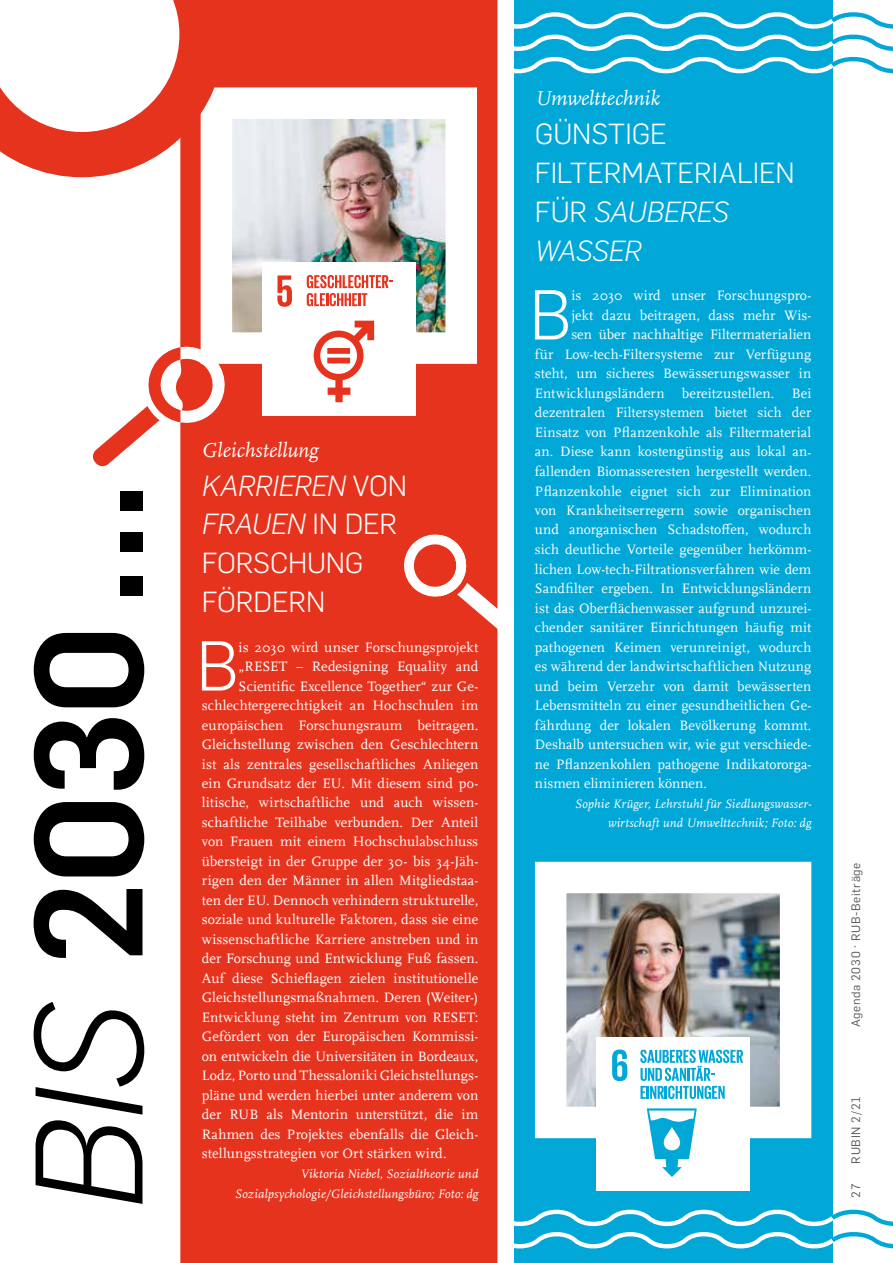
<style>
.page{position:relative;width:893px;height:1263px;background:#fff}
.page>*{position:absolute;margin:0;border:0;box-sizing:border-box;transform-origin:0 0}
.t1{font:700 150px "Rub Flama";color:#000}
.t2{font:300 69px "Rub Flama";color:#fff}
.t3{font:300 28.5px/39px "Rub Flama";letter-spacing:-.005em;color:#fff}
.t4{font:italic 21px "RUB Scala MZ";letter-spacing:-.005em;color:#fff}
.t5{font:14.25px "RUB Scala MZ";letter-spacing:.005em;color:#fff}
.t6{font:italic 12.75px/19.5px "RUB Scala MZ";letter-spacing:.015em;color:#fff;text-align:right}
.t7{font:12px "Rub Flama";letter-spacing:.055em;color:#575756}
.s1{font-weight:300;font-style:italic}
.s2{font-style:italic}
</style>
<div class="page">
<div style="left:514px;top:0;width:319px;height:1263px;background:#00a7d7"></div>
<svg style="left:497px;top:1204px;width:396px;height:50px"></svg>
<svg style="left:497px;top:6px;width:396px;height:73px"></svg>
<div style="left:180px;top:0;width:317px;height:1263px;background:#e6331d"></div>
<img style="left:185px;top:72px;width:308px;height:308px">
<div style="left:262px;top:263px;width:153px;height:153px;background:#fff"></div>
<svg style="left:277px;top:275px;width:15px;height:32px"></svg>
<svg style="left:314px;top:321px;width:60px;height:81px"></svg>
<div style="left:327px;top:348px;width:23px;height:6px;background:#e6331d"></div>
<div style="left:327px;top:358px;width:23px;height:5px;background:#e6331d"></div>
<svg style="left:307px;top:275px;width:85px;height:31px"></svg>
<img style="left:534px;top:861px;width:278px;height:278px">
<div style="left:596px;top:1037px;width:154px;height:153px;background:#fff"></div>
<svg style="left:612px;top:1049px;width:15px;height:32px"></svg>
<svg style="left:640px;top:1050px;width:103px;height:49px"></svg>
<svg style="left:647px;top:1108px;width:50px;height:69px"></svg>
<svg style="left:0;top:0;width:225px;height:177px"></svg>
<svg style="left:93px;top:342px;width:136px;height:125px"></svg>
<svg style="left:400px;top:531px;width:98px;height:102px"></svg>
<h1 class="t1" style="left:-19px;top:1211px;width:731px;rotate:-90deg"><span class="s1">BIS</span> 2030 ...</h1>
<h3 class="t4" style="left:202px;top:437px;width:118px">Gleichstellung</h3>
<h3 class="t3" style="left:202px;top:464px;width:207px"><span class="s2">KARRIEREN</span> VON<br><span class="s2">FRAUEN</span> IN DER<br>FORSCHUNG<br>FÖRDERN</h3>
<h2 class="t2" style="left:196px;top:619px;width:44px">B</h2>
<p class="t5" style="left:239px;top:637px;width:241px">is 2030 wird unser Forschungsprojekt</p>
<p class="t5" style="left:239px;top:657px;width:241px">„RESET – Redesigning Equality and</p>
<p class="t5" style="left:239px;top:676px;width:241px">Scientific Excellence Together“ zur Ge-</p>
<p class="t5" style="left:202px;top:696px;width:278px">schlechtergerechtigkeit an Hochschulen im</p>
<p class="t5" style="left:202px;top:715px;width:278px">europäischen Forschungsraum beitragen.</p>
<p class="t5" style="left:202px;top:735px;width:278px">Gleichstellung zwischen den Geschlechtern</p>
<p class="t5" style="left:202px;top:754px;width:278px">ist als zentrales gesellschaftliches Anliegen</p>
<p class="t5" style="left:202px;top:774px;width:278px">ein Grundsatz der EU. Mit diesem sind po-</p>
<p class="t5" style="left:202px;top:793px;width:278px">litische, wirtschaftliche und auch wissen-</p>
<p class="t5" style="left:202px;top:813px;width:278px">schaftliche Teilhabe verbunden. Der Anteil</p>
<p class="t5" style="left:202px;top:832px;width:278px">von Frauen mit einem Hochschulabschluss</p>
<p class="t5" style="left:202px;top:852px;width:278px">übersteigt in der Gruppe der 30- bis 34-Jäh-</p>
<p class="t5" style="left:202px;top:871px;width:278px">rigen den der Männer in allen Mitgliedstaa-</p>
<p class="t5" style="left:202px;top:891px;width:278px">ten der EU. Dennoch verhindern strukturelle,</p>
<p class="t5" style="left:202px;top:910px;width:278px">soziale und kulturelle Faktoren, dass sie eine</p>
<p class="t5" style="left:202px;top:930px;width:278px">wissenschaftliche Karriere anstreben und in</p>
<p class="t5" style="left:202px;top:949px;width:278px">der Forschung und Entwicklung Fuß fassen.</p>
<p class="t5" style="left:202px;top:969px;width:278px">Auf diese Schieflagen zielen institutionelle</p>
<p class="t5" style="left:202px;top:988px;width:278px">Gleichstellungsmaßnahmen. Deren (Weiter-)</p>
<p class="t5" style="left:202px;top:1008px;width:278px">Entwicklung steht im Zentrum von RESET:</p>
<p class="t5" style="left:202px;top:1027px;width:278px">Gefördert von der Europäischen Kommissi-</p>
<p class="t5" style="left:202px;top:1047px;width:278px">on entwickeln die Universitäten in Bordeaux,</p>
<p class="t5" style="left:202px;top:1066px;width:278px">Lodz, Porto und Thessaloniki Gleichstellungs-</p>
<p class="t5" style="left:202px;top:1086px;width:278px">pläne und werden hierbei unter anderem von</p>
<p class="t5" style="left:202px;top:1105px;width:278px">der RUB als Mentorin unterstützt, die im</p>
<p class="t5" style="left:202px;top:1125px;width:278px">Rahmen des Projektes ebenfalls die Gleich-</p>
<p class="t5" style="left:202px;top:1144px;width:246px">stellungsstrategien vor Ort stärken wird.</p>
<p class="t6" style="left:235px;top:1164px;width:245px">Viktoria Niebel, Sozialtheorie und<br>Sozialpsychologie/Gleichstellungsbüro; Foto: dg</p>
<h3 class="t4" style="left:535px;top:86px;width:127px">Umwelttechnik</h3>
<h3 class="t3" style="left:535px;top:113px;width:261px">GÜNSTIGE<br>FILTERMATERIALIEN<br>FÜR <span class="s2">SAUBERES<br>WASSER</span></h3>
<h2 class="t2" style="left:529px;top:268px;width:43px">B</h2>
<p class="t5" style="left:571px;top:286px;width:241px">is 2030 wird unser Forschungspro-</p>
<p class="t5" style="left:571px;top:306px;width:241px">jekt dazu beitragen, dass mehr Wis-</p>
<p class="t5" style="left:571px;top:325px;width:241px">sen über nachhaltige Filtermaterialien</p>
<p class="t5" style="left:535px;top:345px;width:278px">für Low-tech-Filtersysteme zur Verfügung</p>
<p class="t5" style="left:535px;top:364px;width:278px">steht, um sicheres Bewässerungswasser in</p>
<p class="t5" style="left:535px;top:384px;width:278px">Entwicklungsländern bereitzustellen. Bei</p>
<p class="t5" style="left:535px;top:403px;width:278px">dezentralen Filtersystemen bietet sich der</p>
<p class="t5" style="left:535px;top:423px;width:278px">Einsatz von Pflanzenkohle als Filtermaterial</p>
<p class="t5" style="left:535px;top:442px;width:278px">an. Diese kann kostengünstig aus lokal an-</p>
<p class="t5" style="left:535px;top:462px;width:278px">fallenden Biomasseresten hergestellt werden.</p>
<p class="t5" style="left:535px;top:481px;width:278px">Pflanzenkohle eignet sich zur Elimination</p>
<p class="t5" style="left:535px;top:501px;width:278px">von Krankheitserregern sowie organischen</p>
<p class="t5" style="left:535px;top:520px;width:278px">und anorganischen Schadstoffen, wodurch</p>
<p class="t5" style="left:535px;top:540px;width:278px">sich deutliche Vorteile gegenüber herkömm-</p>
<p class="t5" style="left:535px;top:559px;width:278px">lichen Low-tech-Filtrationsverfahren wie dem</p>
<p class="t5" style="left:535px;top:579px;width:278px">Sandfilter ergeben. In Entwicklungsländern</p>
<p class="t5" style="left:535px;top:598px;width:278px">ist das Oberflächenwasser aufgrund unzurei-</p>
<p class="t5" style="left:535px;top:618px;width:278px">chender sanitärer Einrichtungen häufig mit</p>
<p class="t5" style="left:535px;top:637px;width:278px">pathogenen Keimen verunreinigt, wodurch</p>
<p class="t5" style="left:535px;top:657px;width:278px">es während der landwirtschaftlichen Nutzung</p>
<p class="t5" style="left:535px;top:676px;width:278px">und beim Verzehr von damit bewässerten</p>
<p class="t5" style="left:535px;top:696px;width:278px">Lebensmitteln zu einer gesundheitlichen Ge-</p>
<p class="t5" style="left:535px;top:715px;width:278px">fährdung der lokalen Bevölkerung kommt.</p>
<p class="t5" style="left:535px;top:735px;width:278px">Deshalb untersuchen wir, wie gut verschiede-</p>
<p class="t5" style="left:535px;top:754px;width:278px">ne Pflanzenkohlen pathogene Indikatororga-</p>
<p class="t5" style="left:535px;top:774px;width:174px">nismen eliminieren können.</p>
<p class="t6" style="left:575px;top:793px;width:238px">Sophie Krüger, Lehrstuhl für Siedlungswasser&shy;wirtschaft und Umwelttechnik; Foto: dg</p>
<p class="t7" style="left:848px;top:1027px;width:166px;rotate:-90deg">Agenda 2030 · RUB-Beiträge</p>
<p class="t7" style="left:848px;top:1163px;width:69px;rotate:-90deg">RUBIN 2/21</p>
<p class="t7" style="left:848px;top:1197px;width:15px;rotate:-90deg">27</p>
</div>
